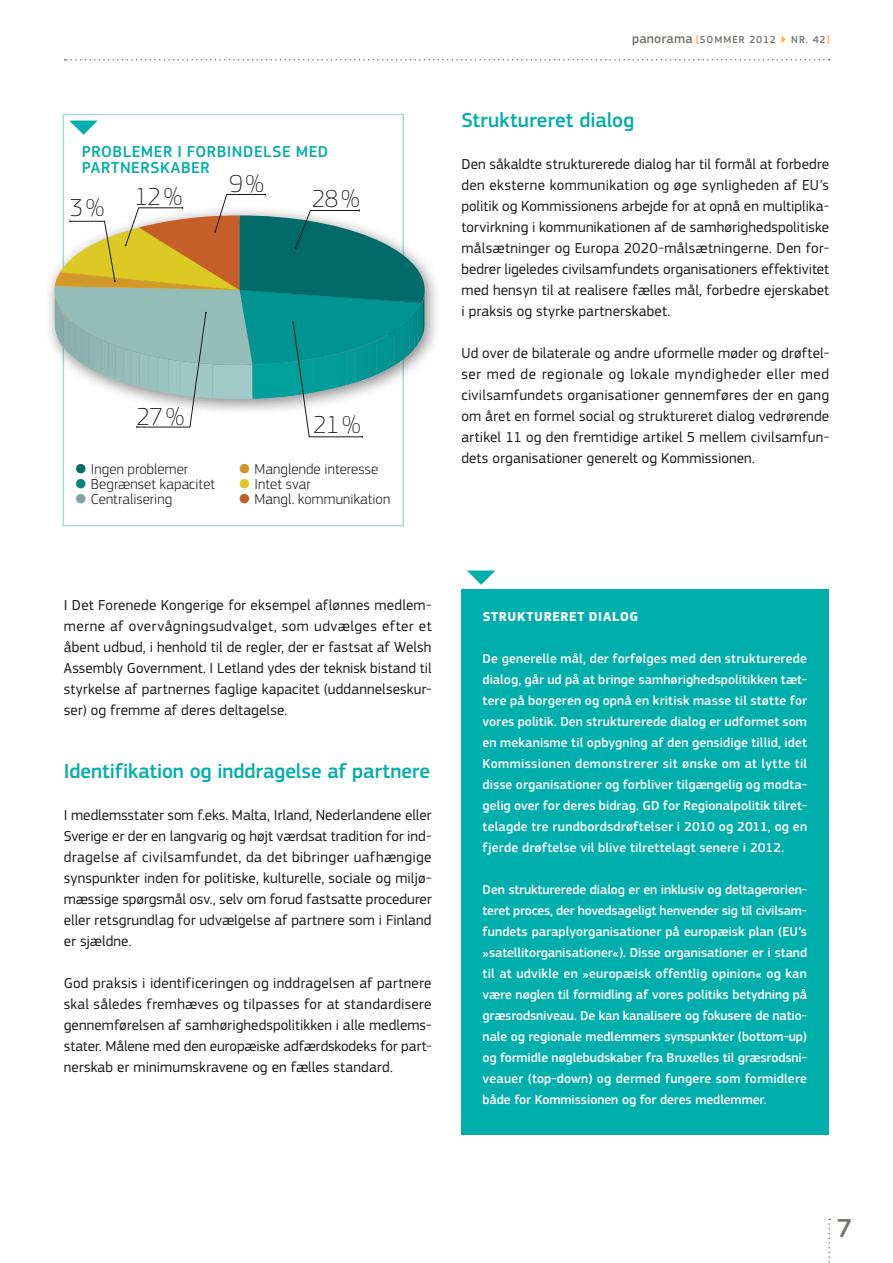
<style>
.page{position:relative;width:893px;height:1263px;background:#fff}
.page>*{position:absolute;margin:0;border:0;box-sizing:border-box;transform-origin:0 0}
.t1{font:500 40.5px "PF Square Sans Pro";color:#00aeab}
.t2{font:500 27px "PF Square Sans Pro";color:#73766f}
.t3{font:100 25.5px "PF Square Sans Pro";letter-spacing:-.02em;color:#1a181b}
.t4{font:500 21px "PF Square Sans Pro";color:#00aeab}
.t5{font:500 16.5px "PF Square Sans Pro";letter-spacing:.035em;color:#00aeab}
.t6{font:15px/21px "PF Square Sans Pro";letter-spacing:.01em;color:#1a181b;text-align:justify}
.t7{font:300 15px "PF Square Sans Pro";letter-spacing:.01em;color:#1a181b}
.t8{font:500 13.5px/21px "PF Square Sans Pro";color:#fff;text-align:justify}
.t9{font:700 13.5px "PF Square Sans Pro";letter-spacing:.05em;color:#fff}
.t10{font:500 10.5px "PF Square Sans Pro";letter-spacing:.095em;color:#73766f}
.s1{color:#086a69}
.s2{color:#0a8380}
.s3{color:#80a4a3}
.s4{color:#d0962a}
.s5{color:#dac825}
.s6{color:#c55d28}
.s7{font-size:13.5px}
.s8{color:#f6ae1b}
</style>
<div class="page">
<div style="left:63px;top:114px;width:341px;height:412px;border:2px solid #abd9d6"></div>
<div style="left:43px;top:204px;width:399px;height:212px;background:#1a181b;opacity:.5"></div>
<svg style="left:55px;top:193px;width:370px;height:245px"></svg>
<div style="left:461px;top:589px;width:367px;height:546px;background:#00aeab"></div>
<div style="left:75px;top:462px;width:12px;height:13px;border:3px solid #fff;border-radius:50%"></div>
<svg style="left:828px;top:1219px;width:2px;height:44px"></svg>
<svg style="left:65px;top:59px;width:764px;height:2px"></svg>
<h1 class="t1" style="left:106px;top:115px;width:26px;rotate:90deg">▶</h1>
<p class="t5" style="left:82px;top:142px;width:61px">PROBLEMER</p>
<p class="t5" style="left:177px;top:142px;width:20px">I FOR</p>
<p class="t5" style="left:217px;top:142px;width:113px">BINDELSE MED</p>
<p class="t5" style="left:82px;top:158px;width:60px">PARTNERSKA</p>
<p class="t5" style="left:181px;top:158px;width:20px">BER</p>
<h3 class="t3" style="left:229px;top:169px;width:36px">9%</h3>
<h3 class="t3" style="left:134px;top:182px;width:50px">12%</h3>
<h3 class="t3" style="left:312px;top:184px;width:49px">28%</h3>
<h3 class="t3" style="left:70px;top:193px;width:36px">3%</h3>
<h3 class="t3" style="left:137px;top:402px;width:49px">27%</h3>
<h3 class="t3" style="left:313px;top:409px;width:49px">21%</h3>
<p class="t7" style="left:74px;top:460px;width:115px"><span class="s1">●</span> Ingen problemer</p>
<p class="t7" style="left:74px;top:475px;width:142px"><span class="s2">●</span> Begrænset kapacitet</p>
<p class="t7" style="left:74px;top:490px;width:99px"><span class="s3">●</span> Centralisering</p>
<p class="t7" style="left:238px;top:460px;width:142px"><span class="s4">●</span> Manglende interesse</p>
<p class="t7" style="left:238px;top:475px;width:74px"><span class="s5">●</span> Intet svar</p>
<p class="t7" style="left:238px;top:490px;width:154px"><span class="s6">●</span> Mangl. kommunikation</p>
<p class="t6" style="left:64px;top:594px;width:369px">I Det Forenede Kongerige for eksempel aflønnes medlem&shy;merne af overvågningsudvalget, som udvælges efter et åbent udbud, i henhold til de regler, der er fastsat af Welsh Assembly Government. I Letland ydes der teknisk bistand til styrkelse af partnernes faglige kapacitet (uddannelseskur&shy;ser) og fremme af deres deltagelse.</p>
<h3 class="t4" style="left:64px;top:758px;width:368px">I dentifikation og inddragelse af partnere</h3>
<p class="t6" style="left:64px;top:804px;width:369px">I medlemsstater som f.eks. Malta, Irland, Nederlandene eller Sverige er der en langvarig og højt værdsat tradition for ind&shy;dragelse af civilsamfundet, da det bibringer uafhængige synspunkter inden for politiske, kulturelle, sociale og miljø&shy;mæssige spørgsmål osv., selv om forud fastsatte procedurer eller retsgrundlag for udvælgelse af partnere som i Finland er sjældne.</p>
<p class="t6" style="left:64px;top:972px;width:369px">God praksis i identificeringen og inddragelsen af partnere skal således fremhæves og tilpasses for at standardisere gennemførelsen af samhørighedspolitikken i alle medlems&shy;stater. Målene med den europæiske adfærdskodeks for part&shy;nerskab er minimumskravene og en fælles standard.</p>
<p class="t10" style="left:632px;top:33px;width:199px"><span class="s7">panorama</span> <span class="s8">[</span>SoMMER 2012 <span class="s8">▶</span> Nr. 42<span class="s8">]</span></p>
<h3 class="t4" style="left:461px;top:107px;width:174px">Struktureret dialog</h3>
<p class="t6" style="left:461px;top:153px;width:369px">Den såkaldte strukturerede dialog har til formål at forbedre den eksterne kommunikation og øge synligheden af EU’s politik og Kommissionens arbejde for at opnå en multiplika&shy;torvirkning i kommunikationen af de samhørighedspolitiske målsætninger og Europa 2020-målsætningerne. Den for&shy;bedrer ligeledes civilsamfundets organisationers effektivitet med hensyn til at realisere fælles mål, forbedre ejerskabet i praksis og styrke partnerskabet.</p>
<p class="t6" style="left:461px;top:342px;width:369px">Ud over de bilaterale og andre uformelle møder og drøftel&shy;ser med de regionale og lokale myndigheder eller med civilsamfundets organisationer gennemføres der en gang om året en formel social og struktureret dialog vedrørende artikel 11 og den fremtidige artikel 5 mellem civilsamfun&shy;dets organisationer generelt og Kommissionen.</p>
<h1 class="t1" style="left:504px;top:565px;width:26px;rotate:90deg">▶</h1>
<p class="t9" style="left:483px;top:608px;width:70px">STRUKTURERE</p>
<p class="t9" style="left:578px;top:608px;width:62px">T DIALOG</p>
<p class="t8" style="left:483px;top:648px;width:326px">De generelle mål, der forfølges med den strukturerede dialog, går ud på at bringe samhørighedspolitikken tæt&shy;tere på borgeren og opnå en kritisk masse til støtte for vores politik. Den strukturerede dialog er udformet som en mekanisme til opbygning af den gensidige tillid, idet Kommissionen demonstrerer sit ønske om at lytte til disse organisationer og forbliver tilgængelig og modta&shy;gelig over for deres bidrag. GD for Regionalpolitik tilret&shy;telagde tre rundbordsdrøftelser i 2010 og 2011, og en fjerde drøftelse vil blive tilrettelagt senere i 2012.</p>
<p class="t8" style="left:483px;top:879px;width:326px">Den strukturerede dialog er en inklusiv og deltagerorien&shy;teret proces, der hovedsageligt henvender sig til civilsam&shy;fundets paraplyorganisationer på europæisk plan (EU’s »satellitorganisationer«). Disse organisationer er i stand til at udvikle en »europæisk offentlig opinion« og kan være nøglen til formidling af vores politiks betydning på græsrodsniveau. De kan kanalisere og fokusere de natio&shy;nale og regionale medlemmers synspunkter (bottom-up) og formidle nøglebudskaber fra Bruxelles til græsrodsni&shy;veauer (top-down) og dermed fungere som formidlere både for Kommissionen og for deres medlemmer.</p>
<h2 class="t2" style="left:837px;top:1212px;width:17px">7</h2>
</div>
